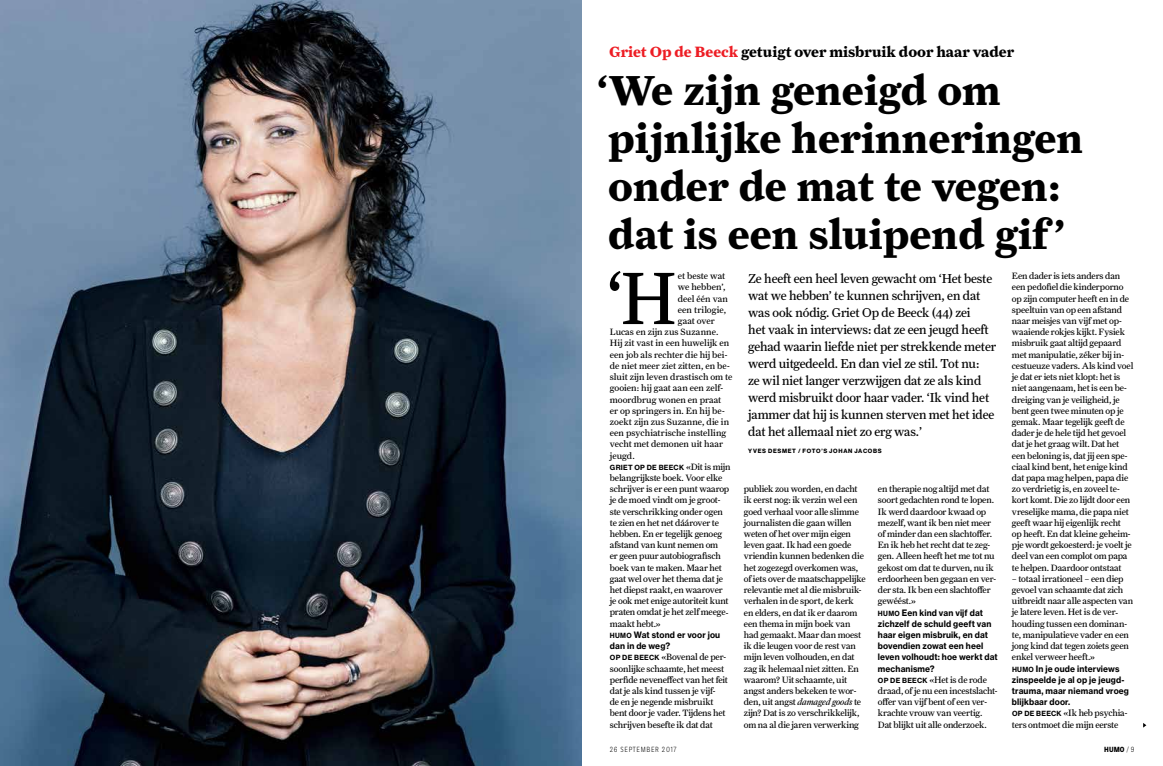
<style>
.page{position:relative;width:1163px;height:766px;background:#fff}
.page>*{position:absolute;margin:0;border:0;box-sizing:border-box;transform-origin:0 0}
.t1{font:74.3px "Farnham Text";color:#000;scale:.92 1}
.t2{font:700 42px/48px "Farnham Text";color:#000}
.t3{font:700 15px "Farnham Text";color:#000}
.t4{font:13px/17px "Farnham Text";letter-spacing:-.01em;color:#000}
.t5{font:9.2px/11.2px "Farnham Text";letter-spacing:-.015em;color:#000}
.t6{font:9.2px "Farnham Text";letter-spacing:.005em;color:#000}
.t7{font:9.2px "Farnham Text";letter-spacing:.01em;color:#000}
.t8{font:8.7px/11.2px "N Haas Grotesk TX Std 75 Bd";letter-spacing:.015em;color:#000;scale:.95 1}
.t9{font:300 8px "Plan Grotesque Cond Std";letter-spacing:.08em;color:#000}
.t10{font:700 8px "Plan Grotesque Cond Std";color:#000}
.t11{font:7px "N Haas Grotesk TX Std 75 Bd";letter-spacing:.04em;color:#000}
.t12{font:6px "N Haas Grotesk DS Std 75 Bd";letter-spacing:.115em;color:#000}
.s1{color:#ed1d24}
.s2{font-family:"Farnham Text";font-size:9.2px}
.s3{font-size:7px}
.s4{font-family:"N Haas Grotesk TX Std 75 Bd";font-size:7px}
.s5{font-style:italic}
.s6{font-weight:300}
</style>
<div class="page">
<img style="left:0;top:0;width:581px;height:765px">
<h3 class="t3" style="left:609px;top:42px;width:406px"><span class="s1">Griet Op de Beeck</span> getuigt over misbruik door haar vader</h3>
<h2 class="t2" style="left:596px;top:66px;width:488px">‘We zijn geneigd om pijnlijke herinneringen onder de mat te vegen: dat is een sluipend gif’</h2>
<h1 class="t1" style="left:606px;top:254px;width:77px">‘H</h1>
<p class="t5" style="left:677px;top:270px;width:49px">et beste wat</p>
<p class="t5" style="left:677px;top:281px;width:49px">we hebben’,</p>
<p class="t7" style="left:677px;top:293px;width:52px">deel één van</p>
<p class="t7" style="left:677px;top:304px;width:50px">een trilogie,</p>
<p class="t5" style="left:677px;top:315px;width:39px">gaat over</p>
<p class="t6" style="left:609px;top:326px;width:110px">Lucas en zijn zus Suzanne.</p>
<p class="t6" style="left:609px;top:338px;width:121px">Hij zit vast in een huwelijk en</p>
<p class="t6" style="left:609px;top:349px;width:119px">een job als rechter die hij bei-</p>
<p class="t6" style="left:609px;top:360px;width:122px">de niet meer ziet zitten, en be-</p>
<p class="t6" style="left:609px;top:371px;width:124px">sluit zijn leven drastisch om te</p>
<p class="t7" style="left:609px;top:382px;width:115px">gooien: hij gaat aan een zelf-</p>
<p class="t5" style="left:609px;top:393px;width:113px">moordbrug wonen en praat</p>
<p class="t6" style="left:609px;top:405px;width:117px">er op springers in. En hij be-</p>
<p class="t7" style="left:609px;top:416px;width:121px">zoekt zijn zus Suzanne, die in</p>
<p class="t6" style="left:609px;top:427px;width:118px">een psychiatrische instelling</p>
<p class="t5" style="left:609px;top:438px;width:115px">vecht met demonen uit haar</p>
<p class="t5" style="left:609px;top:449px;width:26px">jeugd.</p>
<p class="t11" style="left:610px;top:462px;width:122px">GRIET OP DE BEECK <span class="s2">«Dit is mijn</span></p>
<p class="t5" style="left:609px;top:472px;width:121px">belangrijkste boek. Voor elke schrijver is er een punt waarop je de moed vindt om je groot&shy;ste verschrikking onder ogen te zien en het net dáárover te hebben. En er tegelijk genoeg afstand van kunt nemen om<br>er geen puur autobiografisch boek van te maken. Maar het gaat wel over het thema dat je het diepst raakt, en waarover je ook met enige autoriteit kunt praten omdat je het zelf meege&shy;maakt hebt.»</p>
<p class="t8" style="left:609px;top:629px;width:118px"><span class="s3">HUMO</span> Wat stond er voor jou dan in de weg?</p>
<p class="t5" style="left:609px;top:651px;width:120px"><span class="s4">OP DE BEECK</span> «Bovenal de per&shy;soonlijke schaamte, het meest perfide neveneffect van het feit dat je als kind tussen je vijf-<br>de en je negende misbruikt bent door je vader. Tijdens het schrijven besefte ik dat dat</p>
<p class="t4" style="left:748px;top:269px;width:249px">Ze heeft een heel leven gewacht om ‘Het beste wat we hebben’ te kunnen schrijven, en dat was ook nódig. Griet Op de Beeck (44) zei<br>het vaak in interviews: dat ze een jeugd heeft gehad waarin liefde niet per strekkende meter werd uitgedeeld. En dan viel ze stil. Tot nu:<br>ze wil niet langer verzwijgen dat ze als kind werd misbruikt door haar vader. ‘Ik vind het jammer dat hij is kunnen sterven met het idee dat het allemaal niet zo erg was.’</p>
<p class="t12" style="left:748px;top:447px;width:135px">YVES DESMET / FOTO’S JOHAN JACOBS</p>
<p class="t5" style="left:743px;top:483px;width:123px">publiek zou worden, en dacht ik eerst nog: ik verzin wel een goed verhaal voor alle slimme journalisten die gaan willen weten of het over mijn eigen leven gaat. Ik had een goede vriendin kunnen bedenken die het zogezegd overkomen was, of iets over de maatschappelijke relevantie met al die misbruik&shy;verhalen in de sport, de kerk<br>en elders, en dat ik er daarom een thema in mijn boek van had gemaakt. Maar dan moest ik die leugen voor de rest van mijn leven volhouden, en dat zag ik helemaal niet zitten. En waarom? Uit schaamte, uit angst anders bekeken te wor&shy;den, uit angst <span class="s5">damaged goods</span> te zijn? Dat is zo verschrikkelijk, om na al die jaren verwerking</p>
<p class="t5" style="left:877px;top:483px;width:120px">en therapie nog altijd met dat soort gedachten rond te lopen.<br>Ik werd daardoor kwaad op mezelf, want ik ben niet meer of minder dan een slachtoffer.<br>En ik heb het recht dat te zeg&shy;gen. Alleen heeft het me tot nu gekost om dat te durven, nu ik erdoorheen ben gegaan en ver&shy;der sta. Ik ben een slachtoffer gewéést.»</p>
<p class="t8" style="left:877px;top:606px;width:128px"><span class="s3">HUMO</span> Een kind van vijf dat zichzelf de schuld geeft van haar eigen misbruik, en dat bovendien zowat een heel leven volhoudt: hoe werkt dat mechanisme?</p>
<p class="t5" style="left:877px;top:673px;width:121px"><span class="s4">OP DE BEECK</span> «Het is de rode draad, of je nu een incestslacht&shy;offer van vijf bent of een ver&shy;krachte vrouw van veertig.<br>Dat blijkt uit alle onderzoek.</p>
<p class="t5" style="left:1011px;top:270px;width:123px">Een dader is iets anders dan een pedofiel die kinderporno op zijn computer heeft en in de speeltuin van op een afstand naar meisjes van vijf met op&shy;waaiende rokjes kijkt. Fysiek misbruik gaat altijd gepaard met manipulatie, zéker bij in&shy;cestueuze vaders. Als kind voel je dat er iets niet klopt: het is niet aangenaam, het is een be&shy;dreiging van je veiligheid, je bent geen twee minuten op je gemak. Maar tegelijk geeft de dader je de hele tijd het gevoel dat je het graag wilt. Dat het een beloning is, dat jij een spe&shy;ciaal kind bent, het enige kind dat papa mag helpen, papa die zo verdrietig is, en zoveel te&shy;kort komt. Die zo lijdt door een vreselijke mama, die papa niet geeft waar hij eigenlijk recht<br>op heeft. En dat kleine geheim&shy;pje wordt gekoesterd: je voelt je deel van een complot om papa te helpen. Daardoor ontstaat</p>
<p class="t5" style="left:1011px;top:573px;width:123px">– totaal irrationeel – een diep gevoel van schaamte dat zich uitbreidt naar alle aspecten van je latere leven. Het is de ver&shy;houding tussen een dominan&shy;te, manipulatieve vader en een jong kind dat tegen zoiets geen enkel verweer heeft.»</p>
<p class="t8" style="left:1011px;top:662px;width:125px"><span class="s3">HUMO</span> In je oude interviews zinspeelde je al op je jeugd&shy;trauma, maar niemand vroeg blijkbaar door.</p>
<p class="t5" style="left:1011px;top:707px;width:117px"><span class="s4">OP DE BEECK</span> «Ik heb psychia&shy;ters ontmoet die mijn eerste</p>
<p class="t9" style="left:609px;top:744px;width:68px">26 SEPTEMBER 2017</p>
<p class="t10" style="left:1103px;top:744px;width:32px">HUMO <span class="s6">/ 9</span></p>
</div>
